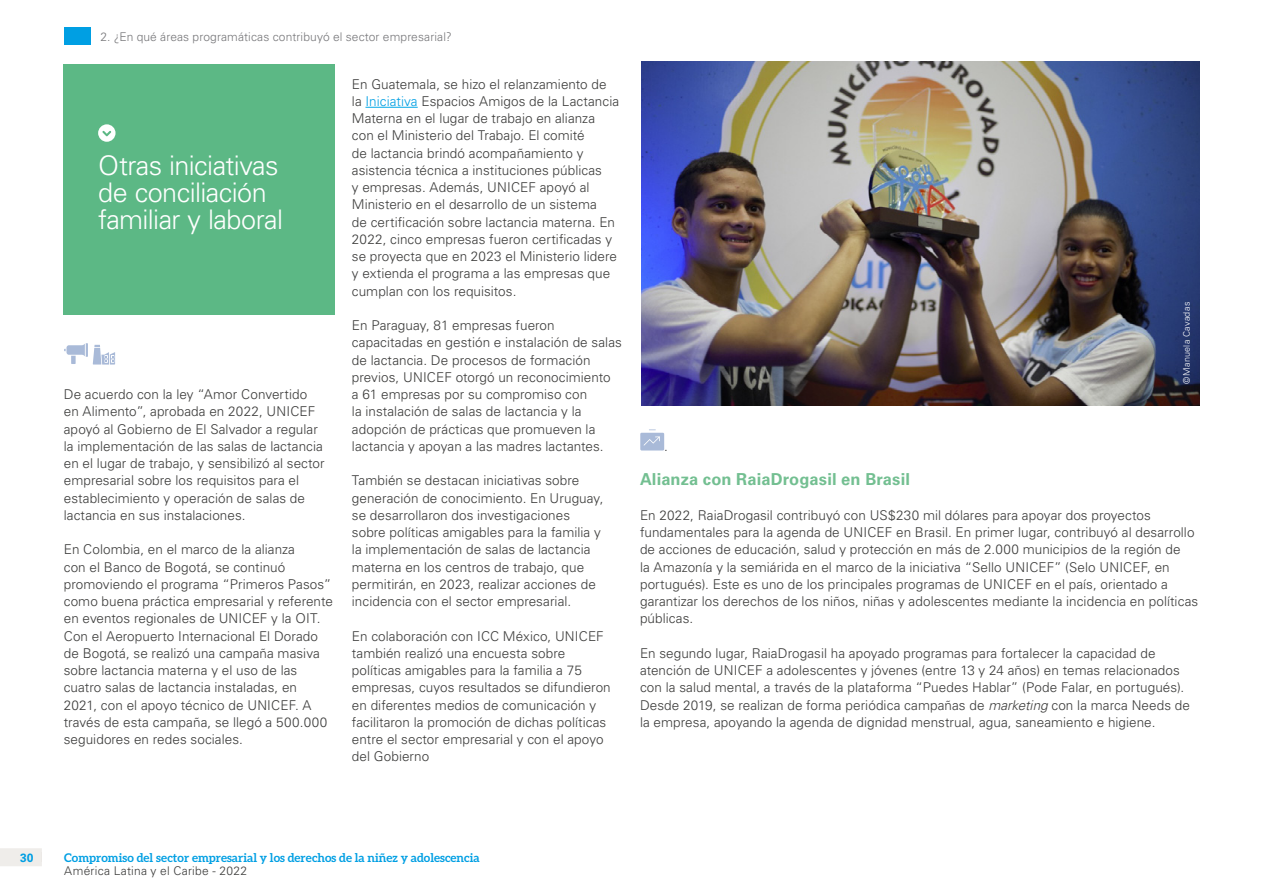
<style>
.page{position:relative;width:1263px;height:893px;background:#fff}
.page>*{position:absolute;margin:0;border:0;box-sizing:border-box;transform-origin:0 0}
.t1{font:300 27px/27px "Univers";letter-spacing:-.02em;color:#fff}
.t2{font:700 16.5px "Univers";letter-spacing:.005em;color:#73bf91}
.t3{font:300 13.5px/17.2px "Univers";letter-spacing:.005em;color:#3c3c3b}
.t4{font:700 12px "Aleo";color:#009fe3}
.t5{font:300 12px "Univers";letter-spacing:.01em;color:#77777a}
.t6{font:300 12px "Univers";letter-spacing:.02em;color:#3c3c3b}
.t7{font:700 12px "Univers";color:#009fe3}
.t8{font:300 9px "Univers";letter-spacing:.03em;color:#fff}
.s1{color:#009fe3}
.s2{font-family:"Univers LT Std";font-style:italic}
</style>
<div class="page">
<div style="left:64px;top:64px;width:271px;height:250px;background:#5cb885"></div>
<div style="left:0;top:848px;width:42px;height:18px;background:#efedea"></div>
<img style="left:641px;top:61px;width:558px;height:344px">
<div style="left:64px;top:27px;width:27px;height:18px;background:#009fe3"></div>
<hr style="left:365px;top:107px;width:53px;height:1px;background:#00a8e7">
<svg style="left:640px;top:429px;width:24px;height:21px"></svg>
<svg style="left:64px;top:343px;width:51px;height:22px"></svg>
<svg style="left:98px;top:124px;width:18px;height:18px"></svg>
<p class="t5" style="left:100px;top:29px;width:353px">2. ¿En qué áreas programáticas contribuyó el sector empresarial?</p>
<p class="t3" style="left:352px;top:75px;width:269px">En Guatemala, se hizo el relanzamiento de la <span class="s1">Iniciativa</span> Espacios Amigos de la Lactancia Materna en el lugar de trabajo en alianza con el Ministerio del Trabajo. El comité<br>de lactancia brindó acompañamiento y asistencia técnica a instituciones públicas<br>y empresas. Además, UNICEF apoyó al Ministerio en el desarrollo de un sistema<br>de certificación sobre lactancia materna. En 2022, cinco empresas fueron certificadas y se proyecta que en 2023 el Ministerio lidere y extienda el programa a las empresas que cumplan con los requisitos.</p>
<p class="t3" style="left:352px;top:317px;width:271px">En Paraguay, 81 empresas fueron capacitadas en gestión e instalación de salas de lactancia. De procesos de formación previos, UNICEF otorgó un reconocimiento<br>a 61 empresas por su compromiso con<br>la instalación de salas de lactancia y la adopción de prácticas que promueven la lactancia y apoyan a las madres lactantes.</p>
<p class="t3" style="left:352px;top:472px;width:253px">También se destacan iniciativas sobre generación de conocimiento. En Uruguay, se desarrollaron dos investigaciones sobre políticas amigables para la familia y la implementación de salas de lactancia materna en los centros de trabajo, que permitirán, en 2023, realizar acciones de incidencia con el sector empresarial.</p>
<p class="t3" style="left:352px;top:627px;width:260px">En colaboración con ICC México, UNICEF también realizó una encuesta sobre políticas amigables para la familia a 75 empresas, cuyos resultados se difundieron en diferentes medios de comunicación y facilitaron la promoción de dichas políticas entre el sector empresarial y con el apoyo del Gobierno</p>
<h1 class="t1" style="left:98px;top:152px;width:186px">Otras iniciativas de conciliación familiar y laboral</h1>
<p class="t3" style="left:64px;top:386px;width:262px">De acuerdo con la ley “Amor Convertido en Alimento”, aprobada en 2022, UNICEF apoyó al Gobierno de El Salvador a regular la implementación de las salas de lactancia en el lugar de trabajo, y sensibilizó al sector empresarial sobre los requisitos para el establecimiento y operación de salas de lactancia en sus instalaciones.</p>
<p class="t3" style="left:64px;top:541px;width:271px">En Colombia, en el marco de la alianza<br>con el Banco de Bogotá, se continuó promoviendo el programa “Primeros Pasos” como buena práctica empresarial y referente en eventos regionales de UNICEF y la OIT.<br>Con el Aeropuerto Internacional El Dorado de Bogotá, se realizó una campaña masiva sobre lactancia materna y el uso de las cuatro salas de lactancia instaladas, en 2021, con el apoyo técnico de UNICEF. A través de esta campaña, se llegó a 500.000 seguidores en redes sociales.</p>
<p class="t8" style="left:1181px;top:384px;width:83px;rotate:-90deg">©Manuela Cavadas</p>
<p class="t3" style="left:664px;top:437px;width:5px">.</p>
<p class="t2" style="left:640px;top:470px;width:272px">Alianza con RaiaDrogasil en Brasil</p>
<p class="t3" style="left:640px;top:506px;width:560px">En 2022, RaiaDrogasil contribuyó con US$230 mil dólares para apoyar dos proyectos fundamentales para la agenda de UNICEF en Brasil. En primer lugar, contribuyó al desarrollo de acciones de educación, salud y protección en más de 2.000 municipios de la región de<br>la Amazonía y la semiárida en el marco de la iniciativa “Sello UNICEF” (Selo UNICEF, en portugués). Este es uno de los principales programas de UNICEF en el país, orientado a garantizar los derechos de los niños, niñas y adolescentes mediante la incidencia en políticas públicas.</p>
<p class="t3" style="left:640px;top:644px;width:552px">En segundo lugar, RaiaDrogasil ha apoyado programas para fortalecer la capacidad de atención de UNICEF a adolescentes y jóvenes (entre 13 y 24 años) en temas relacionados con la salud mental, a través de la plataforma “Puedes Hablar” (Pode Falar, en portugués).<br>Desde 2019, se realizan de forma periódica campañas de <span class="s2">marketing</span> con la marca Needs de la empresa, apoyando la agenda de dignidad menstrual, agua, saneamiento e higiene.</p>
<p class="t7" style="left:20px;top:851px;width:15px">30</p>
<p class="t4" style="left:64px;top:850px;width:417px">Compromiso del sector empresarial y los derechos de la niñez y adolescencia</p>
<p class="t6" style="left:64px;top:864px;width:184px">América Latina y el Caribe - 2022</p>
</div>
